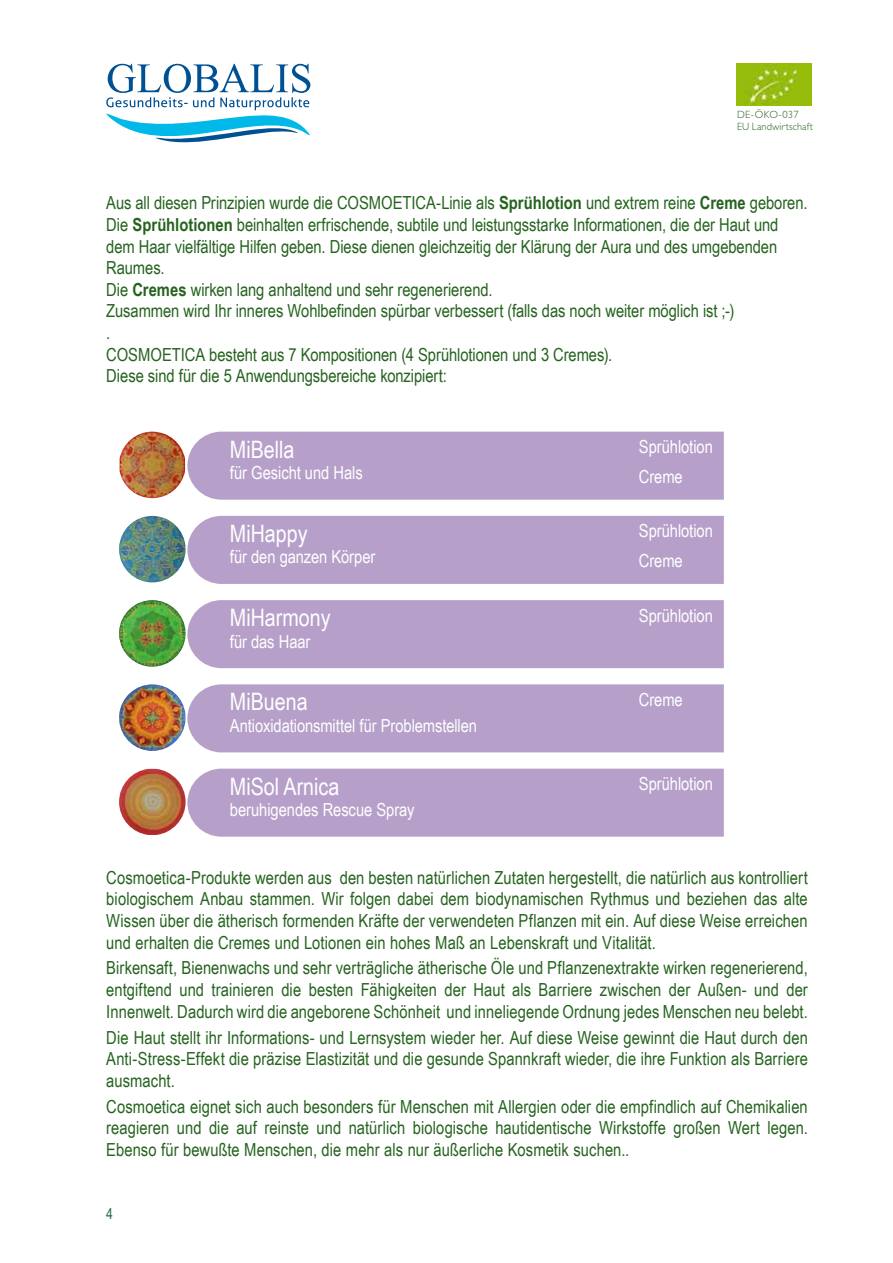
<style>
.page{position:relative;width:893px;height:1263px;background:#fff}
.page>*{position:absolute;margin:0;border:0;box-sizing:border-box;transform-origin:0 0}
.t1{font:24px "Arial Narrow";color:#fff}
.t2{font:18px/21.6px "Arial Narrow";letter-spacing:-.005em;color:#25631e;text-align:justify}
.t3{font:18px/30.2px "Arial Narrow";letter-spacing:-.005em;color:#fff}
.t4{font:15px "Arial Narrow";color:#286944}
.t5{font:300 10.5px/12px "Gill Sans";letter-spacing:.015em;color:#25631e}
.s1{font-weight:700}
</style>
<div class="page">
<svg style="left:106px;top:64px;width:204px;height:78px"></svg>
<img style="left:737px;top:64px;width:74px;height:42px">
<div style="left:187px;top:684px;width:537px;height:68px;background:#b6a0c9"></div>
<img style="left:119px;top:684px;width:66px;height:67px;border-radius:32px">
<div style="left:187px;top:600px;width:537px;height:68px;background:#b6a0c9"></div>
<img style="left:119px;top:600px;width:67px;height:67px;border-radius:32px">
<div style="left:187px;top:432px;width:537px;height:68px;background:#b6a0c9"></div>
<img style="left:120px;top:432px;width:65px;height:66px">
<div style="left:187px;top:516px;width:537px;height:68px;background:#b6a0c9"></div>
<img style="left:119px;top:516px;width:67px;height:66px;border-radius:32px">
<div style="left:187px;top:769px;width:537px;height:68px;background:#b6a0c9"></div>
<img style="left:119px;top:769px;width:67px;height:66px">
<p class="t5" style="left:737px;top:109px;width:77px">DE-ÖKO-037<br>EU Landwirtschaft</p>
<p class="t2" style="left:106px;top:192px;width:703px;text-align:left">Aus all diesen Prinzipien wurde die COSMOETICA-Linie als <span class="s1">Sprühlotion</span> und extrem reine <span class="s1">Creme</span> geboren.<br>Die <span class="s1">Sprühlotionen</span> beinhalten erfrischende, subtile und leistungsstarke Informationen, die der Haut und dem Haar vielfältige Hilfen geben. Diese dienen gleichzeitig der Klärung der Aura und des umgebenden Raumes.<br>Die <span class="s1">Cremes</span> wirken lang anhaltend und sehr regenerierend.<br>Zusammen wird Ihr inneres Wohlbefinden spürbar verbessert (falls das noch weiter möglich ist ;-)<br>.<br>COSMOETICA besteht aus 7 Kompositionen (4 Sprühlotionen und 3 Cremes).<br>Diese sind für die 5 Anwendungsbereiche konzipiert:</p>
<h1 class="t1" style="left:230px;top:435px;width:66px">MiBella</h1>
<p class="t3" style="left:230px;top:458px;width:134px">für Gesicht und Hals</p>
<p class="t3" style="left:639px;top:432px;width:76px">Sprühlotion<br>Creme</p>
<h1 class="t1" style="left:230px;top:519px;width:79px">MiHappy</h1>
<p class="t3" style="left:230px;top:542px;width:147px">für den ganzen Körper</p>
<p class="t3" style="left:639px;top:516px;width:76px">Sprühlotion<br>Creme</p>
<h1 class="t1" style="left:230px;top:604px;width:102px">MiHarmony</h1>
<p class="t3" style="left:230px;top:626px;width:82px">für das Haar</p>
<p class="t3" style="left:639px;top:600px;width:76px">Sprühlotion</p>
<h1 class="t1" style="left:230px;top:688px;width:79px">MiBuena</h1>
<p class="t3" style="left:230px;top:710px;width:249px">Antioxidationsmittel für Problemstellen</p>
<p class="t3" style="left:639px;top:684px;width:45px">Creme</p>
<h1 class="t1" style="left:230px;top:772px;width:111px">MiSol Arnica</h1>
<p class="t3" style="left:230px;top:795px;width:186px">beruhigendes Rescue Spray</p>
<p class="t3" style="left:639px;top:769px;width:76px">Sprühlotion</p>
<p class="t2" style="left:106px;top:866px;width:703px">Cosmoetica-Produkte werden aus den besten natürlichen Zutaten hergestellt, die natürlich aus kontrolliert biologischem Anbau stammen. Wir folgen dabei dem biodynamischen Rythmus und beziehen das alte Wissen über die ätherisch formenden Kräfte der verwendeten Pflanzen mit ein. Auf diese Weise erreichen und erhalten die Cremes und Lotionen ein hohes Maß an Lebenskraft und Vitalität.</p>
<p class="t2" style="left:106px;top:957px;width:703px">Birkensaft, Bienenwachs und sehr verträgliche ätherische Öle und Pflanzenextrakte wirken regenerierend, entgiftend und trainieren die besten Fähigkeiten der Haut als Barriere zwischen der Außen- und der Innenwelt. Dadurch wird die angeborene Schönheit und inneliegende Ordnung jedes Menschen neu belebt.</p>
<p class="t2" style="left:106px;top:1026px;width:703px">Die Haut stellt ihr Informations- und Lernsystem wieder her. Auf diese Weise gewinnt die Haut durch den Anti-Stress-Effekt die präzise Elastizität und die gesunde Spannkraft wieder, die ihre Funktion als Barriere ausmacht.</p>
<p class="t2" style="left:106px;top:1095px;width:703px">Cosmoetica eignet sich auch besonders für Menschen mit Allergien oder die empfindlich auf Chemikalien reagieren und die auf reinste und natürlich biologische hautidentische Wirkstoffe großen Wert legen.<br>Ebenso für bewußte Menschen, die mehr als nur äußerliche Kosmetik suchen..</p>
<p class="t4" style="left:106px;top:1205px;width:8px">4</p>
</div>
